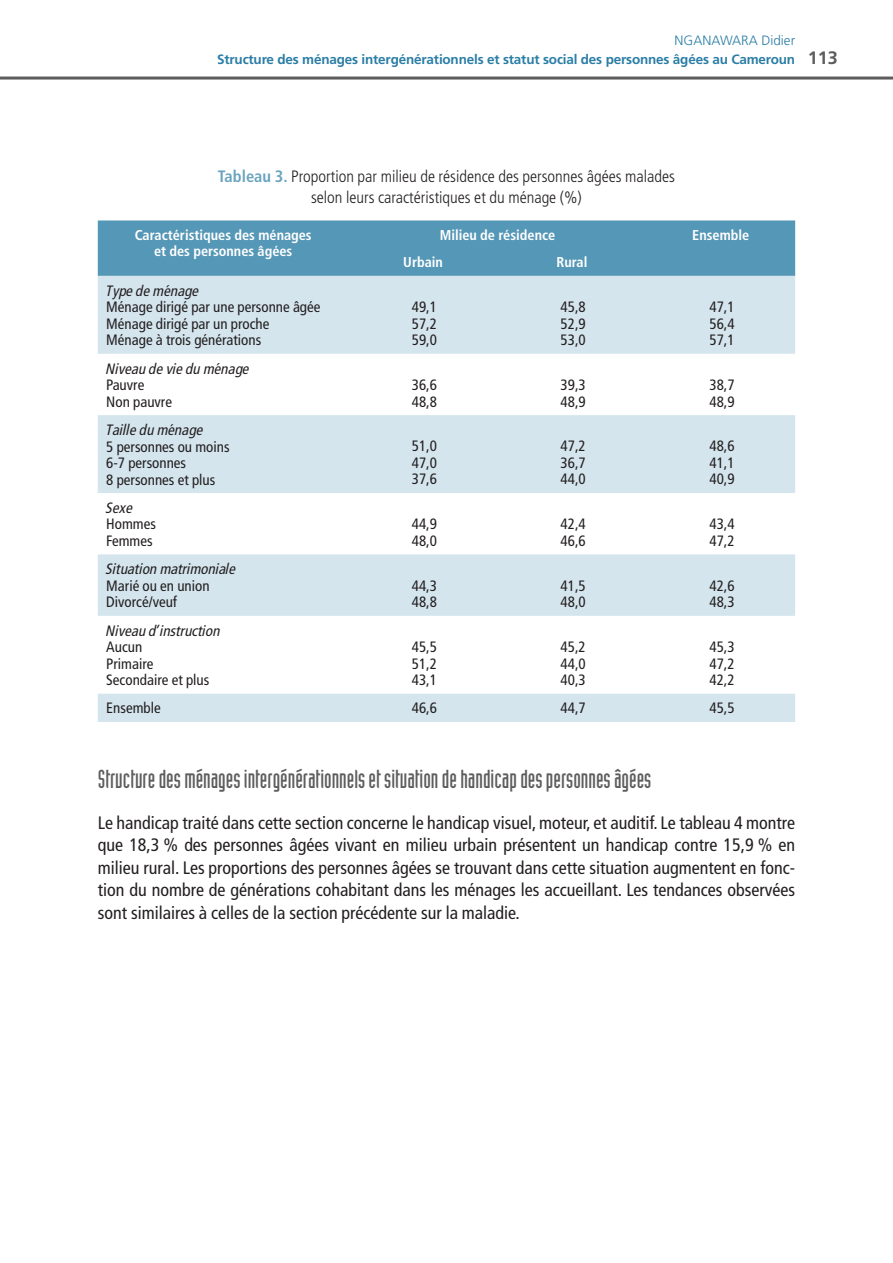
<style>
.page{position:relative;width:893px;height:1263px;background:#fff}
.page>*{position:absolute;margin:0;border:0;box-sizing:border-box;transform-origin:0 0}
.T3{font:25.5px "Industria Solid";color:#5d5d5d}
.Texte_courant{font:condensed 18px/22.5px "Frutiger LT Std";color:#231f20;text-align:justify}
.t1{font:700 18px "Frutiger LT Std";color:#5d5d5d}
.Tab_Fig_Titre{font:300 condensed 16.5px/21px "Frutiger LT Std";color:#231f20;text-align:center}
.Tab_Texte_Fàg{font:condensed 15px "Frutiger LT Std";color:#231f20}
.Tab_Texte{font:condensed 15px "Frutiger LT Std";color:#231f20}
.Tab_Texte_Fàg-2{font:italic condensed 15px "Frutiger LT Std";color:#231f20}
.Tab_Tétière{font:700 condensed 14.25px/16.5px "Frutiger LT Std";color:#fff;text-align:center}
.t2{font:700 13.5px "Frutiger LT Std";letter-spacing:-.015em;color:#2a7da6}
.t3{font:300 13.5px "Frutiger LT Std";color:#2a7da6}
.s1{font-weight:700;color:#6aa4c0}
</style>
<div class="page">
<hr style="left:0;top:77px;width:893px;height:3px;background:#5d5d5d">
<div style="left:98px;top:220px;width:697px;height:56px;background:#5597b7"></div>
<svg style="left:98px;top:276px;width:697px;height:446px;fill:#d4e5ed"></svg>
<p class="t3" style="left:675px;top:33px;width:122px">NGANAWARA Didier</p>
<p class="t2" style="left:217px;top:51px;width:580px">Structure des ménages intergénérationnels et statut social des personnes âgées au Cameroun</p>
<p class="t1" style="left:808px;top:47px;width:32px">113</p>
<p class="Tab_Fig_Titre" style="left:218px;top:166px;width:459px"><span class="s1">Tableau 3.</span> Proportion par milieu de résidence des personnes âgées malades selon leurs caractéristiques et du ménage (%)</p>
<p class="Tab_Tétière" style="left:135px;top:226px;width:179px">Caractéristiques des ménages et des personnes âgées</p>
<p class="Tab_Tétière" style="left:440px;top:226px;width:117px">Milieu de résidence</p>
<p class="Tab_Tétière" style="left:692px;top:226px;width:59px">Ensemble</p>
<p class="Tab_Tétière" style="left:403px;top:254px;width:41px">Urbain</p>
<p class="Tab_Tétière" style="left:556px;top:254px;width:33px">Rural</p>
<p class="Tab_Texte_Fàg-2" style="left:106px;top:282px;width:94px">Type de ménage</p>
<p class="Tab_Texte_Fàg" style="left:106px;top:298px;width:216px">Ménage dirigé par une personne âgée</p>
<p class="Tab_Texte_Fàg" style="left:106px;top:315px;width:165px">Ménage dirigé par un proche</p>
<p class="Tab_Texte_Fàg" style="left:106px;top:331px;width:156px">Ménage à trois générations</p>
<p class="Tab_Texte" style="left:412px;top:298px;width:27px">49,1</p>
<p class="Tab_Texte" style="left:412px;top:315px;width:27px">57,2</p>
<p class="Tab_Texte" style="left:412px;top:331px;width:27px">59,0</p>
<p class="Tab_Texte" style="left:561px;top:298px;width:27px">45,8</p>
<p class="Tab_Texte" style="left:561px;top:315px;width:27px">52,9</p>
<p class="Tab_Texte" style="left:561px;top:331px;width:27px">53,0</p>
<p class="Tab_Texte" style="left:709px;top:298px;width:27px">47,1</p>
<p class="Tab_Texte" style="left:709px;top:315px;width:27px">56,4</p>
<p class="Tab_Texte" style="left:709px;top:331px;width:27px">57,1</p>
<p class="Tab_Texte_Fàg-2" style="left:106px;top:360px;width:144px">Niveau de vie du ménage</p>
<p class="Tab_Texte_Fàg" style="left:106px;top:376px;width:40px">Pauvre</p>
<p class="Tab_Texte_Fàg" style="left:106px;top:393px;width:67px">Non pauvre</p>
<p class="Tab_Texte_Fàg-2" style="left:106px;top:421px;width:98px">Taille du ménage</p>
<p class="Tab_Texte_Fàg" style="left:106px;top:438px;width:125px">5 personnes ou moins</p>
<p class="Tab_Texte_Fàg" style="left:106px;top:454px;width:81px">6-7 personnes</p>
<p class="Tab_Texte_Fàg" style="left:106px;top:471px;width:111px">8 personnes et plus</p>
<p class="Tab_Texte_Fàg-2" style="left:106px;top:499px;width:28px">Sexe</p>
<p class="Tab_Texte_Fàg" style="left:106px;top:515px;width:51px">Hommes</p>
<p class="Tab_Texte_Fàg" style="left:106px;top:532px;width:48px">Femmes</p>
<p class="Tab_Texte_Fàg-2" style="left:106px;top:560px;width:131px">Situation matrimoniale</p>
<p class="Tab_Texte_Fàg" style="left:106px;top:577px;width:105px">Marié ou en union</p>
<p class="Tab_Texte_Fàg" style="left:106px;top:593px;width:72px">Divorcé/veuf</p>
<p class="Tab_Texte_Fàg-2" style="left:106px;top:622px;width:116px">Niveau d’instruction</p>
<p class="Tab_Texte_Fàg" style="left:106px;top:638px;width:38px">Aucun</p>
<p class="Tab_Texte_Fàg" style="left:106px;top:655px;width:49px">Primaire</p>
<p class="Tab_Texte_Fàg" style="left:106px;top:671px;width:105px">Secondaire et plus</p>
<p class="Tab_Texte" style="left:412px;top:376px;width:27px">36,6</p>
<p class="Tab_Texte" style="left:412px;top:393px;width:27px">48,8</p>
<p class="Tab_Texte" style="left:561px;top:376px;width:27px">39,3</p>
<p class="Tab_Texte" style="left:561px;top:393px;width:27px">48,9</p>
<p class="Tab_Texte" style="left:709px;top:376px;width:27px">38,7</p>
<p class="Tab_Texte" style="left:709px;top:393px;width:27px">48,9</p>
<p class="Tab_Texte" style="left:412px;top:437px;width:27px">51,0</p>
<p class="Tab_Texte" style="left:412px;top:454px;width:27px">47,0</p>
<p class="Tab_Texte" style="left:412px;top:470px;width:27px">37,6</p>
<p class="Tab_Texte" style="left:561px;top:437px;width:27px">47,2</p>
<p class="Tab_Texte" style="left:561px;top:454px;width:27px">36,7</p>
<p class="Tab_Texte" style="left:561px;top:470px;width:27px">44,0</p>
<p class="Tab_Texte" style="left:709px;top:437px;width:27px">48,6</p>
<p class="Tab_Texte" style="left:709px;top:454px;width:27px">41,1</p>
<p class="Tab_Texte" style="left:709px;top:470px;width:27px">40,9</p>
<p class="Tab_Texte" style="left:412px;top:515px;width:27px">44,9</p>
<p class="Tab_Texte" style="left:412px;top:532px;width:27px">48,0</p>
<p class="Tab_Texte" style="left:561px;top:515px;width:27px">42,4</p>
<p class="Tab_Texte" style="left:561px;top:532px;width:27px">46,6</p>
<p class="Tab_Texte" style="left:709px;top:515px;width:27px">43,4</p>
<p class="Tab_Texte" style="left:709px;top:532px;width:27px">47,2</p>
<p class="Tab_Texte" style="left:412px;top:577px;width:27px">44,3</p>
<p class="Tab_Texte" style="left:412px;top:593px;width:27px">48,8</p>
<p class="Tab_Texte" style="left:561px;top:577px;width:27px">41,5</p>
<p class="Tab_Texte" style="left:561px;top:593px;width:27px">48,0</p>
<p class="Tab_Texte" style="left:709px;top:577px;width:27px">42,6</p>
<p class="Tab_Texte" style="left:709px;top:593px;width:27px">48,3</p>
<p class="Tab_Texte" style="left:412px;top:638px;width:27px">45,5</p>
<p class="Tab_Texte" style="left:412px;top:655px;width:27px">51,2</p>
<p class="Tab_Texte" style="left:412px;top:671px;width:27px">43,1</p>
<p class="Tab_Texte" style="left:561px;top:638px;width:27px">45,2</p>
<p class="Tab_Texte" style="left:561px;top:655px;width:27px">44,0</p>
<p class="Tab_Texte" style="left:561px;top:671px;width:27px">40,3</p>
<p class="Tab_Texte" style="left:709px;top:638px;width:27px">45,3</p>
<p class="Tab_Texte" style="left:709px;top:655px;width:27px">47,2</p>
<p class="Tab_Texte" style="left:709px;top:671px;width:27px">42,2</p>
<p class="Tab_Texte_Fàg" style="left:106px;top:699px;width:56px">Ensemble</p>
<p class="Tab_Texte" style="left:412px;top:699px;width:27px">46,6</p>
<p class="Tab_Texte" style="left:561px;top:699px;width:27px">44,7</p>
<p class="Tab_Texte" style="left:709px;top:699px;width:27px">45,5</p>
<p class="T3" style="left:98px;top:765px;width:555px">Structure des ménages intergénérationnels et situation de handicap des personnes âgées</p>
<p class="Texte_courant" style="left:98px;top:811px;width:699px">Le handicap traité dans cette section concerne le handicap visuel, moteur, et auditif. Le tableau 4 montre que 18,3 % des personnes âgées vivant en milieu urbain présentent un handicap contre 15,9 % en milieu rural. Les proportions des personnes âgées se trouvant dans cette situation augmentent en fonc&shy;tion du nombre de générations cohabitant dans les ménages les accueillant. Les tendances observées sont similaires à celles de la section précédente sur la maladie.</p>
</div>
